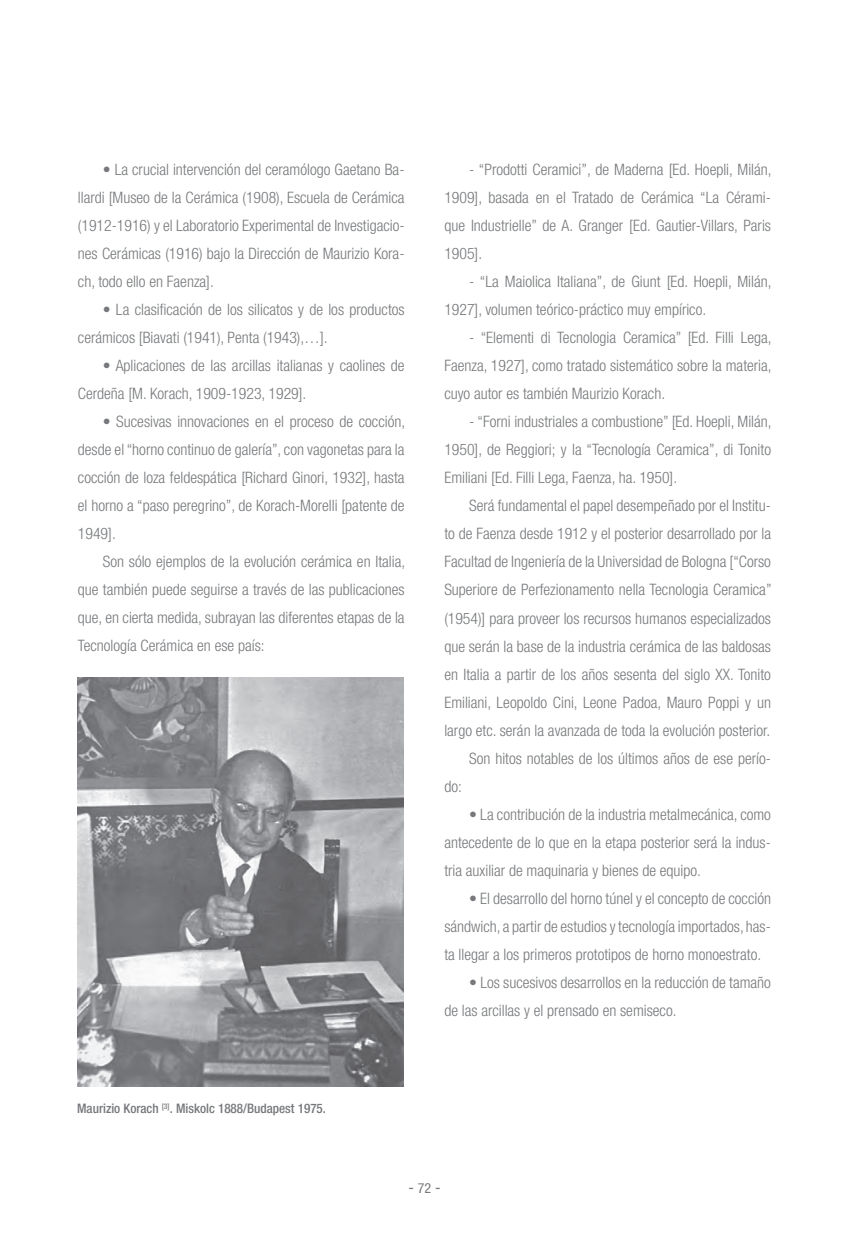
<style>
.page{position:relative;width:849px;height:1246px;background:#fff}
.page>*{position:absolute;margin:0;border:0;box-sizing:border-box;transform-origin:0 0}
.t1{font:300 condensed 15.75px/28px "Helvetica Neue LT Com";color:#76787b;text-align:justify}
.t2{font:condensed 15.75px "Helvetica Neue LT Com";color:#76787b}
.t3{font:500 condensed 13.12px "Helvetica Neue LT Com";color:#76787b}
.s1{font-size:14px}
</style>
<div class="page">
<img style="left:77px;top:677px;width:326px;height:408px">
<p class="t1" style="left:78px;top:155px;width:328px;text-indent:25px">• La crucial intervención del ceramólogo Gaetano Ba&shy;llardi [Museo de la Cerámica (1908), Escuela de Cerámica (1912-1916) y el Laboratorio Experimental de Investigacio&shy;nes Cerámicas (1916) bajo la Dirección de Maurizio Kora&shy;ch, todo ello en Faenza].</p>
<p class="t1" style="left:78px;top:295px;width:328px;text-indent:25px">• La clasificación de los silicatos y de los productos cerámicos [Biavati (1941), Penta (1943),…].</p>
<p class="t1" style="left:78px;top:351px;width:328px;text-indent:25px">• Aplicaciones de las arcillas italianas y caolines de<br>Cerdeña [M. Korach, 1909-1923, 1929].</p>
<p class="t1" style="left:78px;top:407px;width:328px;text-indent:25px">• Sucesivas innovaciones en el proceso de cocción, desde el “horno continuo de galería”, con vagonetas para la cocción de loza feldespática [Richard Ginori, 1932], hasta el horno a “paso peregrino”, de Korach-Morelli [patente de 1949].</p>
<p class="t1" style="left:78px;top:547px;width:329px;text-indent:25px">Son sólo ejemplos de la evolución cerámica en Italia, que también puede seguirse a través de las publicaciones que, en cierta medida, subrayan las diferentes etapas de la Tecnología Cerámica en ese país:</p>
<p class="t3" style="left:77px;top:1100px;width:250px">Maurizio Korach <sup>[3]</sup>. Miskolc 1888/Budapest 1975.</p>
<p class="t1" style="left:444px;top:155px;width:329px;text-indent:25px">- “Prodotti Ceramici”, de Maderna [Ed. Hoepli, Milán, 1909], basada en el Tratado de Cerámica “La Cérami&shy;que Industrielle” de A. Granger [Ed. Gautier-Villars, Paris 1905].</p>
<p class="t1" style="left:444px;top:267px;width:328px;text-indent:25px">- “La Maiolica Italiana”, de Giunt [Ed. Hoepli, Milán,<br>1927], volumen teórico-práctico muy empírico.</p>
<p class="t1" style="left:444px;top:323px;width:329px;text-indent:25px">- “Elementi di Tecnologia Ceramica” [Ed. Filli Lega, Faenza, 1927], como tratado sistemático sobre la materia, cuyo autor es también Maurizio Korach.</p>
<p class="t1" style="left:444px;top:407px;width:329px;text-indent:25px">- “Forni industriales a combustione” [Ed. Hoepli, Milán, 1950], de Reggiori; y la “Tecnología Ceramica”, di Tonito Emiliani [Ed. Filli Lega, Faenza, ha. 1950].</p>
<p class="t1" style="left:469px;top:491px;width:303px">Será fundamental el papel desempeñado por el Institu-</p>
<p class="t1" style="left:444px;top:519px;width:328px">to de Faenza desde 1912 y el posterior desarrollado por la</p>
<p class="t1" style="left:444px;top:547px;width:328px">Facultad de Ingeniería de la Universidad de Bologna [“Corso</p>
<p class="t1" style="left:444px;top:575px;width:328px">Superiore de Perfezionamento nella Tecnologia Ceramica”</p>
<p class="t1" style="left:444px;top:603px;width:328px">(1954)] para proveer los recursos humanos especializados</p>
<p class="t1" style="left:444px;top:631px;width:328px">que serán la base de la industria cerámica de las baldosas</p>
<p class="t1" style="left:444px;top:659px;width:328px">en Italia a partir de los años sesenta del siglo XX. Tonito</p>
<p class="t1" style="left:444px;top:687px;width:328px">Emiliani, Leopoldo Cini, Leone Padoa, Mauro Poppi y un</p>
<p class="t1" style="left:444px;top:715px;width:327px">largo etc. serán la avanzada de toda la evolución posterior.</p>
<p class="t1" style="left:469px;top:743px;width:303px">Son hitos notables de los últimos años de ese perío-</p>
<p class="t1" style="left:444px;top:771px;width:19px">do:</p>
<p class="t1" style="left:444px;top:799px;width:328px;text-indent:25px">• La contribución de la industria metalmecánica, como antecedente de lo que en la etapa posterior será la indus&shy;tria auxiliar de maquinaria y bienes de equipo.</p>
<p class="t1" style="left:444px;top:883px;width:328px;text-indent:25px">• El desarrollo del horno túnel y el concepto de cocción sándwich, a partir de estudios y tecnología importados, has&shy;ta llegar a los primeros prototipos de horno monoestrato.</p>
<p class="t1" style="left:444px;top:967px;width:328px;text-indent:25px">• Los sucesivos desarrollos en la reducción de tamaño de las arcillas y el prensado en semiseco.</p>
<p class="t2" style="left:408px;top:1177px;width:34px">- <span class="s1">72</span> -</p>
</div>
